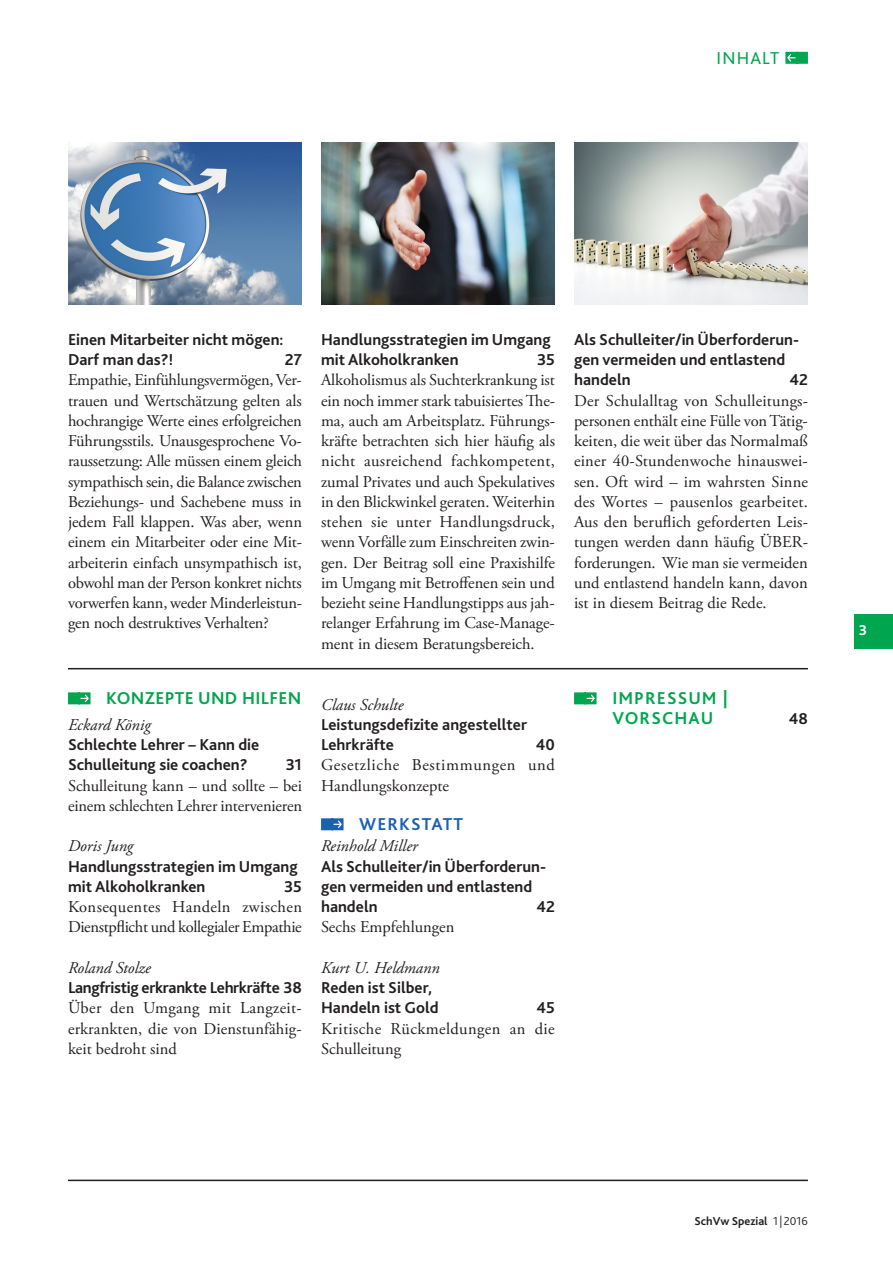
<style>
.page{position:relative;width:893px;height:1263px;background:#fff}
.page>*{position:absolute;margin:0;border:0;box-sizing:border-box;transform-origin:0 0}
.t1{font:700 18px/19.8px "Bliss 2";letter-spacing:.06em;color:#00a54f}
.t2{font:700 18px "Bliss 2";letter-spacing:.02em;color:#00a54f}
.t3{font:700 18px "Bliss 2";letter-spacing:.06em;color:#1c61af}
.t4{font:18px "Bliss 2";letter-spacing:.065em;color:#00a54f}
.t5{font:16.5px/20.2px "Adobe Garamond Pro";color:#231f20;text-align:justify}
.t6{font:700 16.5px/20.2px "Bliss 2";color:#231f20}
.t7{font:italic 16.5px "Adobe Garamond Pro";color:#231f20}
.t8{font:16.5px/20.2px "Adobe Garamond Pro";letter-spacing:-.02em;color:#231f20}
.t9{font:16.5px/20.2px "Adobe Garamond Pro";letter-spacing:.04em;color:#231f20}
.t10{font:16.5px/20.2px "Adobe Garamond Pro";letter-spacing:.025em;color:#231f20}
.t11{font:700 16.5px "Bliss 2";letter-spacing:-.02em;color:#231f20}
.t12{font:700 15px "Bliss 2";color:#fff}
.t13{font:700 12px "Bliss 2";color:#231f20}
.s1{font-weight:300}
</style>
<div class="page">
<div style="left:855px;top:614px;width:38px;height:34px;background:#00a54f"></div>
<svg style="left:785px;top:52px;width:23px;height:12px"></svg>
<svg style="left:574px;top:692px;width:23px;height:12px"></svg>
<svg style="left:321px;top:818px;width:23px;height:12px"></svg>
<svg style="left:68px;top:692px;width:23px;height:12px"></svg>
<img style="left:321px;top:142px;width:234px;height:162px">
<img style="left:574px;top:142px;width:234px;height:162px">
<hr style="left:68px;top:668px;width:740px;height:1px;background:#231f20">
<hr style="left:68px;top:1179px;width:740px;height:2px;background:#231f20">
<img style="left:68px;top:142px;width:234px;height:162px">
<p class="t4" style="left:717px;top:47px;width:64px">inhalt</p>
<p class="t6" style="left:68px;top:329px;width:217px">Einen M itarbeiter nicht mögen:<br>Darf man das?!</p>
<p class="t6" style="left:285px;top:349px;width:19px">27</p>
<p class="t5" style="left:68px;top:371px;width:236px">Empathie, Einfühlungsvermögen, Ver&shy;trauen und Wertschätzung gelten als hochrangige Werte eines erfolgreichen Führungsstils. Unausgesprochene Vo&shy;raussetzung: Alle müssen einem gleich sympathisch sein, die Balance zwischen Beziehungs- und Sachebene muss in jedem Fall klappen. Was aber, wenn einem ein Mitarbeiter oder eine Mit&shy;arbeiterin einfach unsympathisch ist, obwohl man der Person konkret nichts vorwerfen kann, weder Minderleistun&shy;gen noch destruktives Verhalten?</p>
<p class="t2" style="left:92px;top:687px;width:211px">Konzepte und Hilfen</p>
<p class="t7" style="left:68px;top:715px;width:84px">Eckard König</p>
<p class="t6" style="left:68px;top:734px;width:193px">Schlechte Lehrer – Kann die<br>Schulleitung sie coachen?</p>
<p class="t6" style="left:286px;top:754px;width:18px">31</p>
<p class="t5" style="left:68px;top:776px;width:235px">Schulleitung kann – und sollte – bei einem schlechten Lehrer intervenieren</p>
<p class="t7" style="left:68px;top:836px;width:67px">Doris Jung</p>
<p class="t6" style="left:68px;top:855px;width:231px">Handlungsstrategien im Umgang mit Alkoholkranken</p>
<p class="t6" style="left:284px;top:876px;width:19px">35</p>
<p class="t8" style="left:68px;top:897px;width:235px">Konsequentes Handeln zwischen<br>Dienstpflicht und kollegialer Empathie</p>
<p class="t7" style="left:68px;top:958px;width:84px">Roland Stolze</p>
<p class="t11" style="left:68px;top:977px;width:235px">Langfristig erkrankte Lehrkräfte 38</p>
<p class="t5" style="left:68px;top:998px;width:235px">Über den Umgang mit Langzeit&shy;erkrankten, die von Dienstunfähig&shy;keit bedroht sind</p>
<p class="t6" style="left:321px;top:329px;width:231px">Handlungsstrategien im Umgang mit Alkoholkranken</p>
<p class="t6" style="left:537px;top:349px;width:19px">35</p>
<p class="t5" style="left:321px;top:371px;width:235px">Alkoholismus als Suchterkrankung ist ein noch immer stark tabuisiertes The&shy;ma, auch am Arbeitsplatz. Führungs&shy;kräfte betrachten sich hier häufig als nicht ausreichend fachkompetent, zumal Privates und auch Spekulatives in den Blickwinkel geraten. Weiterhin stehen sie unter Handlungsdruck, wenn Vorfälle zum Einschreiten zwin&shy;gen. Der Beitrag soll eine Praxishilfe im Umgang mit Betroffenen sein und bezieht seine Handlungstipps aus jah&shy;relanger Erfahrung im Case-Manage&shy;ment in diesem Beratungsbereich.</p>
<p class="t7" style="left:321px;top:694px;width:84px">Claus Schulte</p>
<p class="t6" style="left:321px;top:714px;width:208px">Leistungsdefizite angestellter<br>Lehrkräfte</p>
<p class="t6" style="left:536px;top:734px;width:21px">40</p>
<p class="t9" style="left:321px;top:755px;width:235px">Gesetzliche Bestimmungen und<br>Handlungskonzepte</p>
<p class="t3" style="left:359px;top:813px;width:105px">werkstatt</p>
<p class="t7" style="left:321px;top:836px;width:98px">Reinhold Miller</p>
<p class="t6" style="left:321px;top:855px;width:227px">Als Schulleiter/in Überforderun&shy;gen vermeiden und entlastend handeln</p>
<p class="t6" style="left:536px;top:896px;width:20px">42</p>
<p class="t5" style="left:321px;top:917px;width:135px">Sechs Empfehlungen</p>
<p class="t7" style="left:321px;top:958px;width:120px">Kurt U. Heldmann</p>
<p class="t6" style="left:321px;top:977px;width:119px">Reden ist Silber,<br>Handeln ist Gold</p>
<p class="t6" style="left:536px;top:997px;width:20px">45</p>
<p class="t10" style="left:321px;top:1019px;width:235px">Kritische Rückmeldungen an die<br>Schulleitung</p>
<p class="t6" style="left:574px;top:329px;width:227px">Als Schulleiter/in Überforderun&shy;gen vermeiden und entlastend handeln</p>
<p class="t6" style="left:789px;top:369px;width:20px">42</p>
<p class="t5" style="left:574px;top:391px;width:236px">Der Schulalltag von Schulleitungs&shy;personen enthält eine Fülle von Tätig&shy;keiten, die weit über das Normalmaß einer 40-Stundenwoche hinauswei&shy;sen. Oft wird – im wahrsten Sinne des Wortes – pausenlos gearbeitet.<br>Aus den beruflich geforderten Leis&shy;tungen werden dann häufig ÜBER&shy;forderungen. Wie man sie vermeiden und entlastend handeln kann, davon ist in diesem Beitrag die Rede.</p>
<p class="t1" style="left:612px;top:688px;width:117px">impressum |<br>Vorschau</p>
<p class="t6" style="left:789px;top:708px;width:21px">48</p>
<p class="t12" style="left:859px;top:621px;width:10px">3</p>
<p class="t13" style="left:694px;top:1213px;width:115px">SchVw Spezial <span class="s1">1 |2016</span></p>
</div>
